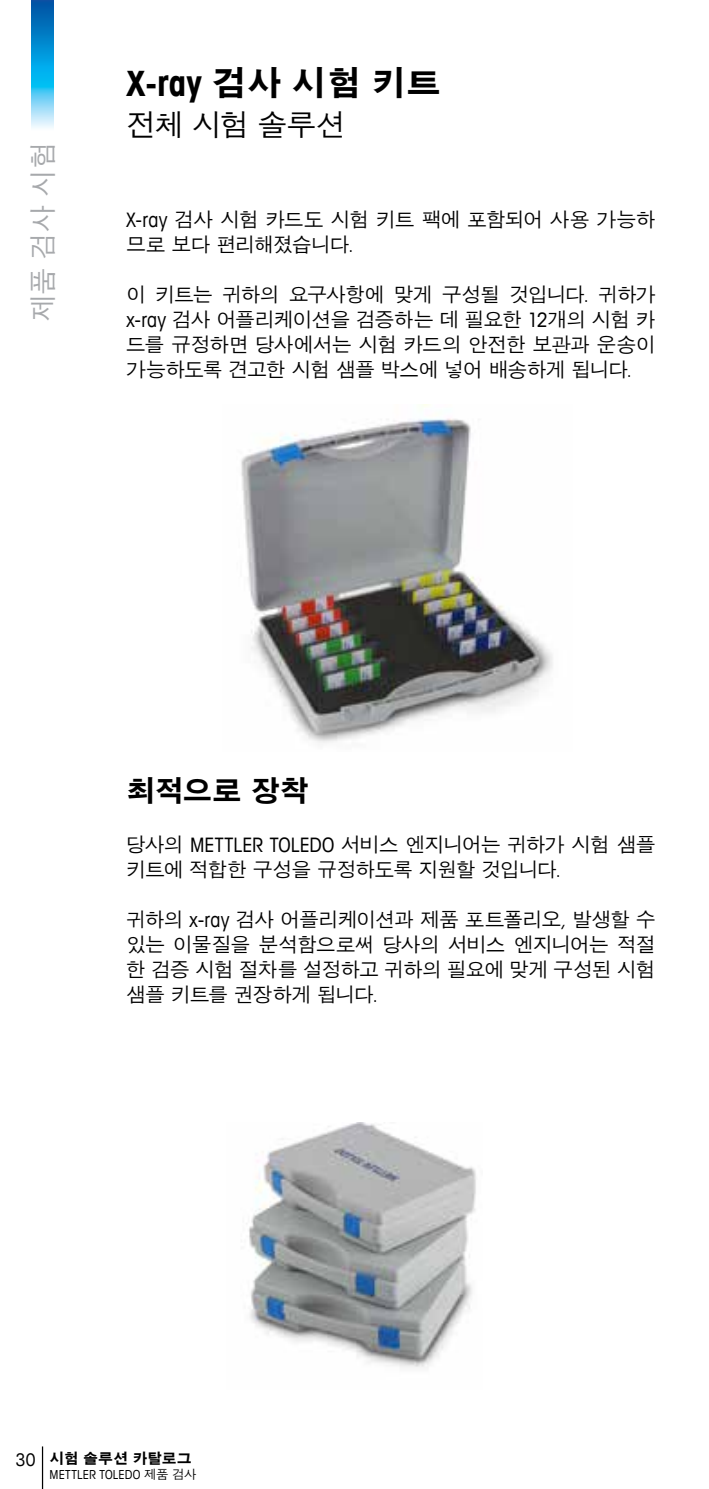
<style>
.page{position:relative;width:709px;height:1489px;background:#fff}
.page>*{position:absolute;margin:0;border:0;box-sizing:border-box;transform-origin:0 0}
.t1{font:700 35px "SM Gothic Std";color:#000}
.t2{font:500 30px "SM Gothic Std";letter-spacing:-.065em;color:#000}
.t3{font:700 30px "SM Gothic Std";letter-spacing:-.05em;color:#000}
.t4{font:500 27.5px "SM Gothic Std";color:#a7a9ac}
.t5{font:500 20px/25px "SM Gothic Std";letter-spacing:-.06em;color:#000}
.t6{font:700 15px "SM Gothic Std";letter-spacing:-.005em;color:#000}
.t7{font:condensed 12.5px "Avant Garde Com";letter-spacing:.015em;color:#000}
.s1{font-family:"Avant Garde Com";font-stretch:condensed}
.s2{font-family:"Avant Garde Com";font-weight:400;font-stretch:condensed}
.s3{font-family:"Avant Garde Com";font-weight:400;font-stretch:condensed;font-size:17.5px}
.s4{font-family:"SM Gothic Std";font-weight:500;font-stretch:normal}
</style>
<div class="page">
<hr style="left:42px;top:1446px;width:1px;height:42px;background:#000">
<img style="left:32px;top:0;width:21px;height:128px">
<img style="left:241px;top:404px;width:312px;height:339px">
<img style="left:246px;top:1122px;width:230px;height:246px">
<h3 class="t4" style="left:29px;top:322px;width:182px;rotate:-90deg">제품 검사 시험</h3>
<h1 class="t1" style="left:126px;top:65px;width:316px"><span class="s1">X-ray</span> 검사 시험 키트</h1>
<h2 class="t2" style="left:126px;top:110px;width:221px">전체 시험 솔루션</h2>
<p class="t5" style="left:126px;top:209px;width:531px"><span class="s2">X-ray</span> 검사 시험 카드도 시험 키트 팩에 포함되어 사용 가능하 므로 보다 편리해졌습니다<span class="s2">.</span></p>
<p class="t5" style="left:126px;top:284px;width:531px;text-align:justify">이 키트는 귀하의 요구사항에 맞게 구성될 것입니다<span class="s2">.</span> 귀하가 <span class="s2">x-ray</span> 검사 어플리케이션을 검증하는 데 필요한 <span class="s2">12</span>개의 시험 카 드를 규정하면 당사에서는 시험 카드의 안전한 보관과 운송이 가능하도록 견고한 시험 샘플 박스에 넣어 배송하게 됩니다<span class="s2">.</span></p>
<h2 class="t3" style="left:126px;top:775px;width:184px">최적으로 장착</h2>
<p class="t5" style="left:126px;top:833px;width:531px">당사의 <span class="s2">METTLER TOLEDO</span> 서비스 엔지니어는 귀하가 시험 샘플 키트에 적합한 구성을 규정하도록 지원할 것입니다<span class="s2">.</span></p>
<p class="t5" style="left:126px;top:908px;width:531px;text-align:justify">귀하의 <span class="s2">x-ray</span> 검사 어플리케이션과 제품 포트폴리오<span class="s2">,</span> 발생할 수 있는 이물질을 분석함으로써 당사의 서비스 엔지니어는 적절 한 검증 시험 절차를 설정하고 귀하의 필요에 맞게 구성된 시험 샘플 키트를 권장하게 됩니다<span class="s2">.</span></p>
<p class="t6" style="left:16px;top:1450px;width:177px"><span class="s3">30</span> 시험 솔루션 카탈로그</p>
<p class="t7" style="left:50px;top:1466px;width:149px">METTLER TOLEDO <span class="s4">제품 검사</span></p>
</div>
